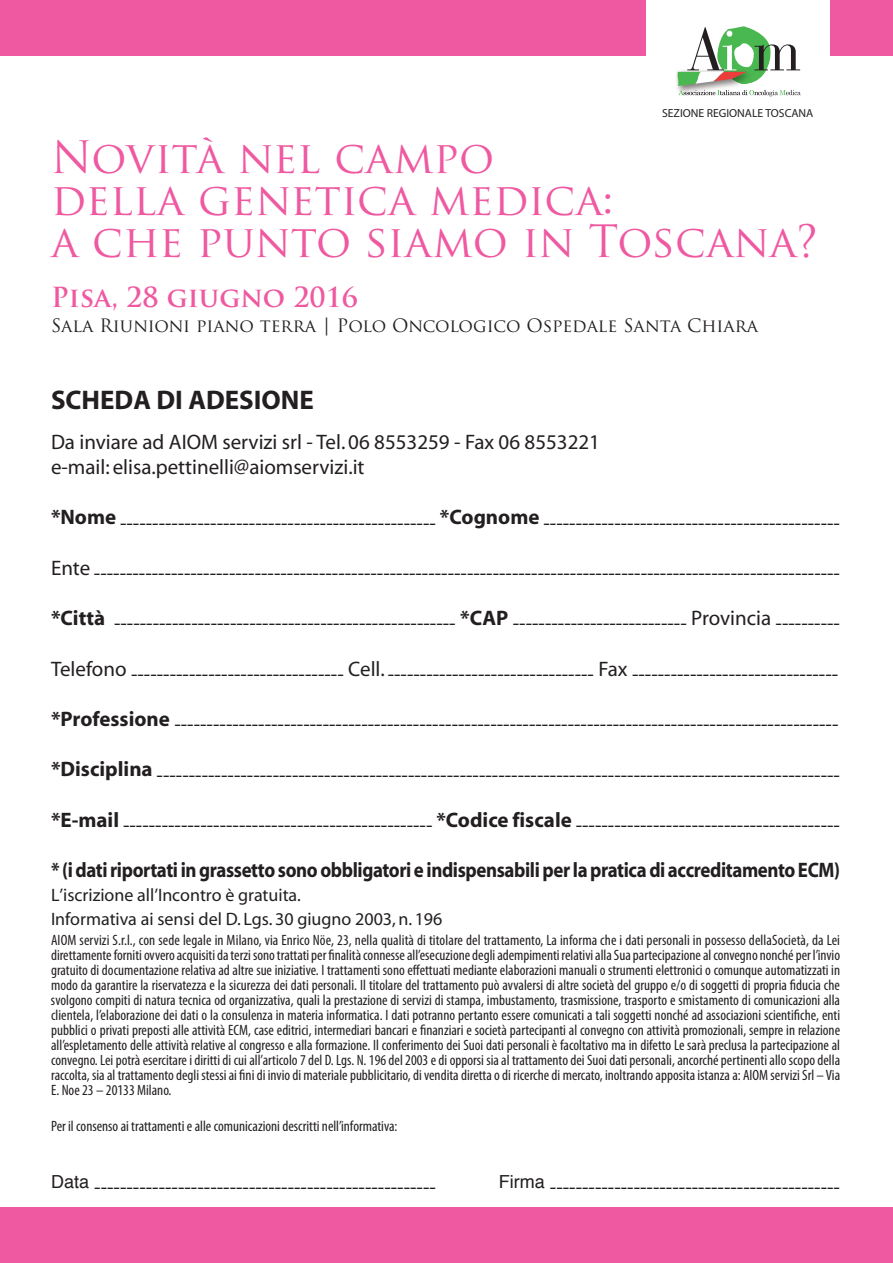
<style>
.page{position:relative;width:893px;height:1263px;background:#fff}
.page>*{position:absolute;margin:0;border:0;box-sizing:border-box;transform-origin:0 0}
.t1{font:43.5px/42px "Trajan Pro";color:#ef59a1}
.t2{font:700 27px "Trajan Pro";color:#ef59a1}
.t3{font:700 27px "Myriad";color:#231f20}
.t4{font:21px/25.2px "Myriad";color:#231f20}
.t5{font:700 21px/45.2px "Myriad";letter-spacing:-.02em;color:#231f20}
.t6{font:18px/24px "Myriad";color:#231f20}
.t7{font:18px "Trajan Pro";color:#231f20}
.t8{font:condensed 15px/15px "Myriad Pro";color:#231f20;text-align:justify}
.t9{font:11.7px "Myriad";color:#231f20}
.s1{font-weight:700}
.s2{font-weight:400}
</style>
<div class="page">
<div style="left:0;top:0;width:893px;height:56px;background:#ef59a1"></div>
<div style="left:646px;top:0;width:183px;height:149px;background:#fff"></div>
<svg style="left:676px;top:26px;width:125px;height:71px"></svg>
<div style="left:0;top:1207px;width:893px;height:56px;background:#ef59a1"></div>
<p class="t9" style="left:662px;top:109px;width:153px">SEZIONE REGIONALE TOSCANA</p>
<h1 class="t1" style="left:51px;top:141px;width:768px">Novità nel campo<br>della genetica medica:<br>a che punto siamo in Toscana?</h1>
<h2 class="t2" style="left:51px;top:287px;width:309px">Pisa, 28 giugno 2016</h2>
<p class="t7" style="left:51px;top:319px;width:709px">Sala Riunioni piano terra <span class="s1">|</span> Polo Oncologico Ospedale Santa Chiara</p>
<h2 class="t3" style="left:51px;top:390px;width:264px">SCHEDA DI ADESIONE</h2>
<h3 class="t4" style="left:51px;top:431px;width:550px">Da inviare ad AIOM servizi srl - Tel. 06 8553259 - Fax 06 8553221 e-mail: elisa.pettinelli@aiomservizi.it</h3>
<h3 class="t4" style="left:51px;top:512px;width:790px"><sup>*Nome</sup> ------------------------------------------------- <sup>*Cognome</sup> ----------------------------------------------</h3>
<h3 class="t4" style="left:51px;top:562px;width:790px">Ente --------------------------------------------------------------------------------------------------------------------</h3>
<h3 class="t4" style="left:51px;top:613px;width:790px"><sup>*Città</sup> ----------------------------------------------------- <sup>*CAP</sup> --------------------------- Provincia ----------</h3>
<h3 class="t4" style="left:51px;top:663px;width:789px">Telefono --------------------------------- Cell.-------------------------------- Fax --------------------------------</h3>
<h3 class="t4" style="left:51px;top:713px;width:789px"><sup>*Professione</sup> -------------------------------------------------------------------------------------------------------</h3>
<h3 class="t4" style="left:51px;top:764px;width:790px"><sup>*Disciplina</sup> ----------------------------------------------------------------------------------------------------------</h3>
<h3 class="t5" style="left:51px;top:804px;width:791px">*E-mail <span class="s2">------------------------------------------------</span> *Codice fiscale <span class="s2">----------------------------------------- </span>* (i dati riportati ingrassettosonoobbligatori e indispensabili per lapraticadi accreditamentoECM)</h3>
<p class="t6" style="left:51px;top:885px;width:393px">L’iscrizione all’Incontro è gratuita.<br>Informativa ai sensi del D. Lgs. 30 giugno 2003, n. 196</p>
<p class="t8" style="left:51px;top:933px;width:791px">AIOM servizi S.r.l., con sede legale in Milano, via Enrico Nöe, 23, nella qualità di titolare del trattamento, La informa che i dati personali in possesso dellaSocietà, da Lei direttamentefornitiovveroacquisitidaterzisonotrattatiper finalitàconnesseall’esecuzionedegliadempimenti relativiallaSuapartecipazionealconvegno nonchéper l’invio gratuito di documentazione relativa ad altre sue iniziative. I trattamenti sono effettuati mediante elaborazioni manuali o strumenti elettronici o comunque automatizzati in modo da garantire la riservatezza e la sicurezza dei dati personali. Il titolare del trattamento può avvalersi di altre società del gruppo e/o di soggetti di propria fiducia che svolgono compiti di natura tecnica od organizzativa, quali la prestazione di servizi di stampa, imbustamento, trasmissione, trasporto e smistamento di comunicazioni alla clientela, l’elaborazione dei dati o la consulenza in materia informatica. I dati potranno pertanto essere comunicati a tali soggetti nonché ad associazioni scientifiche, enti pubblici o privati preposti alle attività ECM, case editrici, intermediari bancari e finanziari e società partecipanti al convegno con attività promozionali, sempre in relazione all’espletamento delle attività relative al congresso e alla formazione. Il conferimento dei Suoi dati personali è facoltativo ma in difetto Le sarà preclusa la partecipazione al convegno. Lei potrà esercitare i diritti di cui all’articolo 7 del D. Lgs. N. 196 del 2003 e di opporsi sia al trattamento dei Suoi dati personali, ancorché pertinenti allo scopo della raccolta, sia al trattamento degli stessi ai fini di invio di materiale pubblicitario, di vendita diretta o di ricerche di mercato, inoltrando apposita istanza a: AIOM servizi Srl –Via E. Noe 23 – 20133 Milano.</p>
<p class="t8" style="left:51px;top:1119px;width:348px">Per il consenso ai trattamenti e alle comunicazioni descritti nell’informativa:</p>
<h3 class="t4" style="left:51px;top:1176px;width:386px"><sup>Data</sup> -----------------------------------------------------</h3>
<h3 class="t4" style="left:499px;top:1176px;width:343px"><sup>Firma</sup> ---------------------------------------------</h3>
</div>
